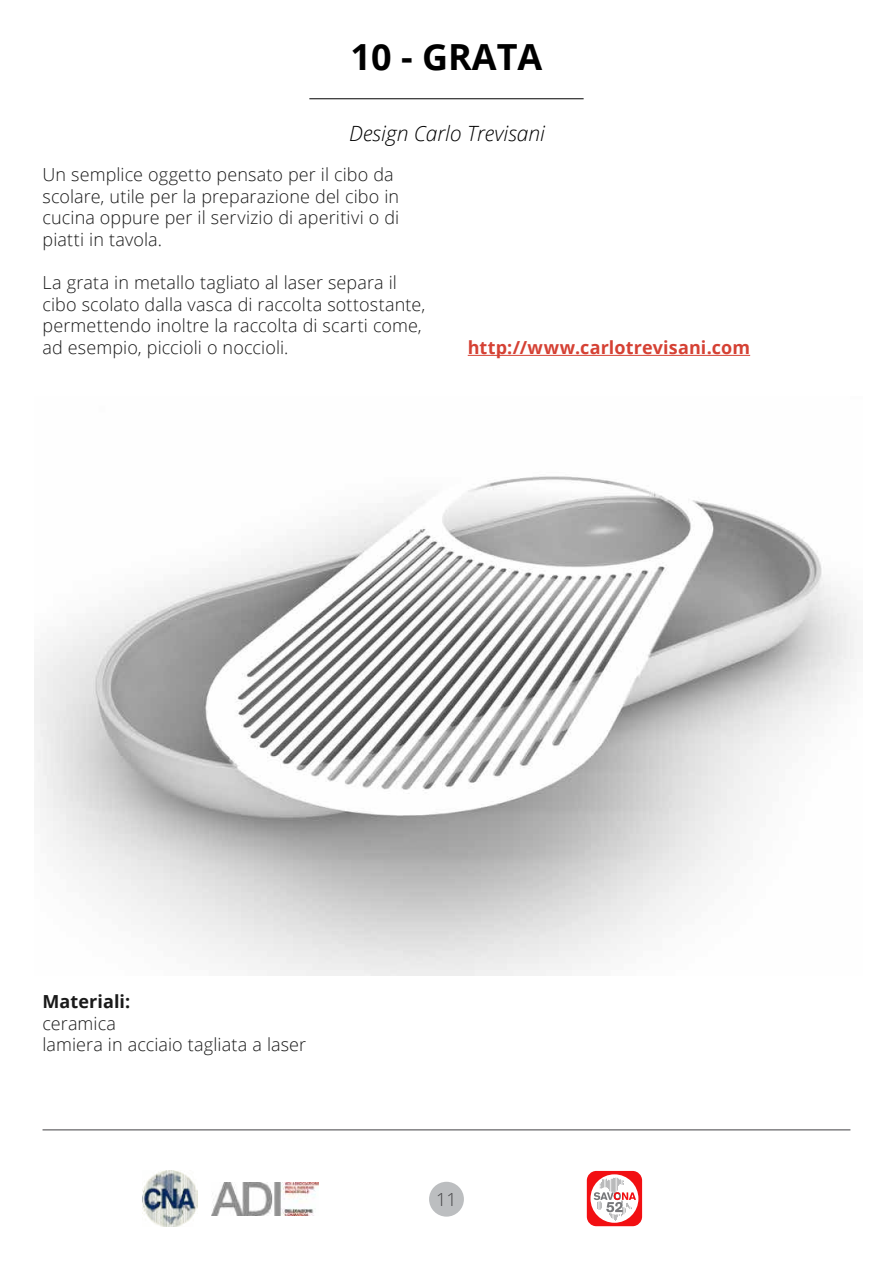
<style>
.page{position:relative;width:893px;height:1263px;background:#fff}
.page>*{position:absolute;margin:0;border:0;box-sizing:border-box;transform-origin:0 0}
.t1{font:700 36px "Open Sans";color:#000}
.t2{font:italic 300 21px "Open Sans";color:#000}
.t3{font:300 18px/21.6px "Open Sans";letter-spacing:.005em;color:#1a1a1a}
.t4{font:700 18px "Open Sans";letter-spacing:.005em;color:#d54134}
.t5{font:700 18px "Open Sans";letter-spacing:.005em;color:#1a1a1a}
.t6{font:300 18px "Open Sans";color:#414042}
</style>
<div class="page">
<div style="left:429px;top:1182px;width:35px;height:34px;background:#bcbec0;border-radius:50%"></div>
<hr style="left:43px;top:1129px;width:807px;height:1px;background:#414042">
<div style="left:587px;top:1171px;width:55px;height:55px;background:#f20f12;border-radius:10px"></div>
<svg style="left:590px;top:1174px;width:48px;height:49px"></svg>
<svg style="left:594px;top:1177px;width:42px;height:44px"></svg>
<img style="left:142px;top:1171px;width:56px;height:55px">
<img style="left:211px;top:1182px;width:107px;height:34px">
<hr style="left:468px;top:355px;width:282px;height:1px;background:#d54134">
<hr style="left:309px;top:98px;width:275px;height:1px;background:#000">
<img style="left:34px;top:476px;width:823px;height:500px">
<h1 class="t1" style="left:351px;top:32px;width:193px">10 - GRATA</h1>
<p class="t2" style="left:349px;top:119px;width:197px">Design Carlo Trevisani</p>
<p class="t3" style="left:43px;top:163px;width:358px">Un semplice oggetto pensato per il cibo da scolare, utile per la preparazione del cibo in cucina oppure per il servizio di aperitivi o di piatti in tavola.</p>
<p class="t3" style="left:43px;top:271px;width:384px">La grata in metallo tagliato al laser separa il cibo scolato dalla vasca di raccolta sottostante, permettendo inoltre la raccolta di scarti come, ad esempio, piccioli o noccioli.</p>
<p class="t4" style="left:468px;top:335px;width:284px">http://www.carlotrevisani.com</p>
<p class="t5" style="left:43px;top:989px;width:89px">Materiali:</p>
<p class="t3" style="left:43px;top:1012px;width:265px">ceramica<br>lamiera in acciaio tagliata a laser</p>
<p class="t6" style="left:436px;top:1187px;width:22px">11</p>
</div>
